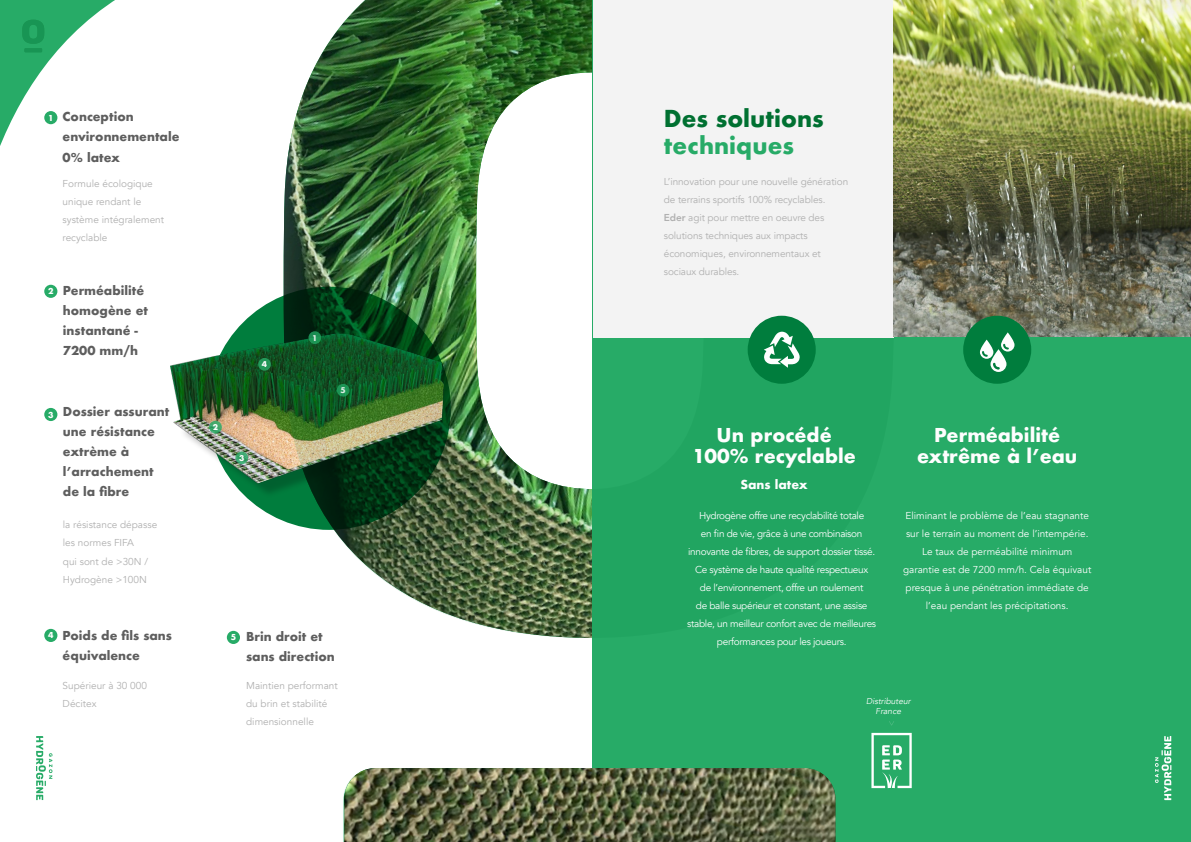
<style>
.page{position:relative;width:1191px;height:842px;background:#fff}
.page>*{position:absolute;margin:0;border:0;box-sizing:border-box;transform-origin:0 0}
.t1{font:700 22.7px "Futura";color:#007031}
.t2{font:700 22.7px "Futura";color:#27ab67}
.t3{font:700 18.6px/21.6px "Futura";color:#fefefe;text-align:center}
.t4{font:700 12px/20px "Futura";color:#5e5e5e}
.t5{font:700 12px "Futura";color:#fefefe}
.t6{font:10px/18px "Avenir";color:#b0b0b0}
.t7{font:10px/18px "Avenir";letter-spacing:-.03em;color:#fefefe;text-align:center}
.t8{font:10px/18px "Avenir";color:#fefefe;text-align:center}
.t9{font:8.5px/10px "Avenir";color:#fefefe;text-align:center}
.t10{font:700 8px "Futura";color:#fefefe}
.t11{font:700 7.8px "Futura";color:#fefefe}
.s1{font-weight:800}
</style>
<div class="page">
<div style="left:593px;top:0;width:598px;height:842px;background:#27ab67"></div>
<svg style="left:36px;top:736px;width:16px;height:64px"></svg>
<svg style="left:1155px;top:736px;width:16px;height:64px"></svg>
<svg style="left:894px;top:733px;width:17px;height:55px"></svg>
<svg style="left:0;top:0;width:284px;height:422px"></svg>
<svg style="left:22px;top:20px;width:22px;height:24px"></svg>
<hr style="left:24px;top:48px;width:18px;height:4px;background:#189554">
<div style="left:175px;top:338px;width:284px;height:161px;background:#000;opacity:.23"></div>
<img style="left:170px;top:333px;width:114px;height:151px">
<div style="left:44px;top:111px;width:13px;height:13px;background:#27ab67;border-radius:50%"></div>
<div style="left:44px;top:285px;width:13px;height:13px;background:#27ab67;border-radius:50%"></div>
<div style="left:44px;top:408px;width:13px;height:13px;background:#27ab67;border-radius:50%"></div>
<div style="left:44px;top:629px;width:13px;height:13px;background:#27ab67;border-radius:50%"></div>
<div style="left:227px;top:631px;width:13px;height:13px;background:#27ab67;border-radius:50%"></div>
<svg style="left:209px;top:421px;width:13px;height:12px"></svg>
<svg style="left:235px;top:451px;width:13px;height:13px"></svg>
<svg style="left:258px;top:358px;width:13px;height:13px"></svg>
<img style="left:284px;top:0;width:610px;height:842px">
<div style="left:593px;top:0;width:300px;height:337px;background:#f3f3f3"></div>
<div style="left:747px;top:316px;width:68px;height:68px;background:#007d3d;border-radius:50%"></div>
<svg style="left:764px;top:332px;width:35px;height:36px"></svg>
<img style="left:344px;top:768px;width:491px;height:74px">
<img style="left:893px;top:0;width:298px;height:336px">
<div style="left:963px;top:316px;width:68px;height:68px;background:#007d3d;border-radius:50%"></div>
<svg style="left:980px;top:332px;width:34px;height:40px"></svg>
<svg style="left:889px;top:721px;width:5px;height:4px"></svg>
<p class="t10" style="left:48px;top:112px;width:7px">1</p>
<p class="t4" style="left:63px;top:106px;width:118px">Conception environnementale</p>
<p class="t6" style="left:63px;top:175px;width:103px">Formule écologique unique rendant le système intégralement recyclable</p>
<p class="t4" style="left:63px;top:147px;width:59px">0% latex</p>
<p class="t10" style="left:48px;top:286px;width:7px">2</p>
<p class="t4" style="left:63px;top:280px;width:87px">Perméabilité homogène et instantané -<br>7200 mm/h</p>
<p class="t11" style="left:312px;top:332px;width:7px">1</p>
<p class="t11" style="left:262px;top:359px;width:7px">4</p>
<p class="t11" style="left:340px;top:385px;width:7px">5</p>
<p class="t10" style="left:48px;top:409px;width:7px">3</p>
<p class="t4" style="left:63px;top:402px;width:108px">Dossier assurant une résistance extrème à l’arrachement de la fibre</p>
<p class="t6" style="left:63px;top:516px;width:96px">la résistance dépasse les normes FIFA<br>qui sont de &gt;30N /<br>Hydrogène &gt;100N</p>
<p class="t11" style="left:213px;top:421px;width:7px">2</p>
<p class="t11" style="left:239px;top:452px;width:7px">3</p>
<p class="t4" style="left:63px;top:626px;width:111px">Poids de fils sans équivalence</p>
<p class="t6" style="left:63px;top:676px;width:86px">Supérieur à 30 000<br>Décitex</p>
<p class="t10" style="left:48px;top:630px;width:7px">4</p>
<p class="t10" style="left:231px;top:632px;width:7px">5</p>
<p class="t4" style="left:246px;top:626px;width:90px">Brin droit et sans direction</p>
<p class="t6" style="left:246px;top:677px;width:93px">Maintien performant du brin et stabilité dimensionnelle</p>
<h1 class="t1" style="left:664px;top:102px;width:161px">Des solutions</h1>
<h1 class="t2" style="left:664px;top:129px;width:132px">techniques</h1>
<p class="t6" style="left:664px;top:173px;width:186px">L’innovation pour une nouvelle génération de terrains sportifs 100% recyclables.<br><span class="s1">Eder</span> agit pour mettre en oeuvre des solutions techniques aux impacts économiques, environnementaux et sociaux durables.</p>
<h2 class="t3" style="left:692px;top:424px;width:165px">Un procédé<br>100% recyclable</h2>
<p class="t5" style="left:740px;top:475px;width:69px">Sans latex</p>
<p class="t7" style="left:687px;top:506px;width:190px">Hydrogène offre une recyclabilité totale<br>en fin de vie, grâce à une combinaison innovante de fibres, de support dossier tissé.<br>Ce système de haute qualité respectueux<br>de l’environnement, offre un roulement<br>de balle supérieur et constant, une assise stable, un meilleur confort avec de meilleures performances pour les joueurs.</p>
<h2 class="t3" style="left:917px;top:424px;width:162px">Perméabilité extrême à l’eau</h2>
<p class="t8" style="left:903px;top:506px;width:190px">Eliminant le problème de l’eau stagnante sur le terrain au moment de l’intempérie.<br>Le taux de perméabilité minimum garantie est de 7200 mm/h. Cela équivaut presque à une pénétration immédiate de l’eau pendant les précipitations.</p>
<p class="t9" style="left:866px;top:696px;width:48px">Distributeur<br>France</p>
</div>
